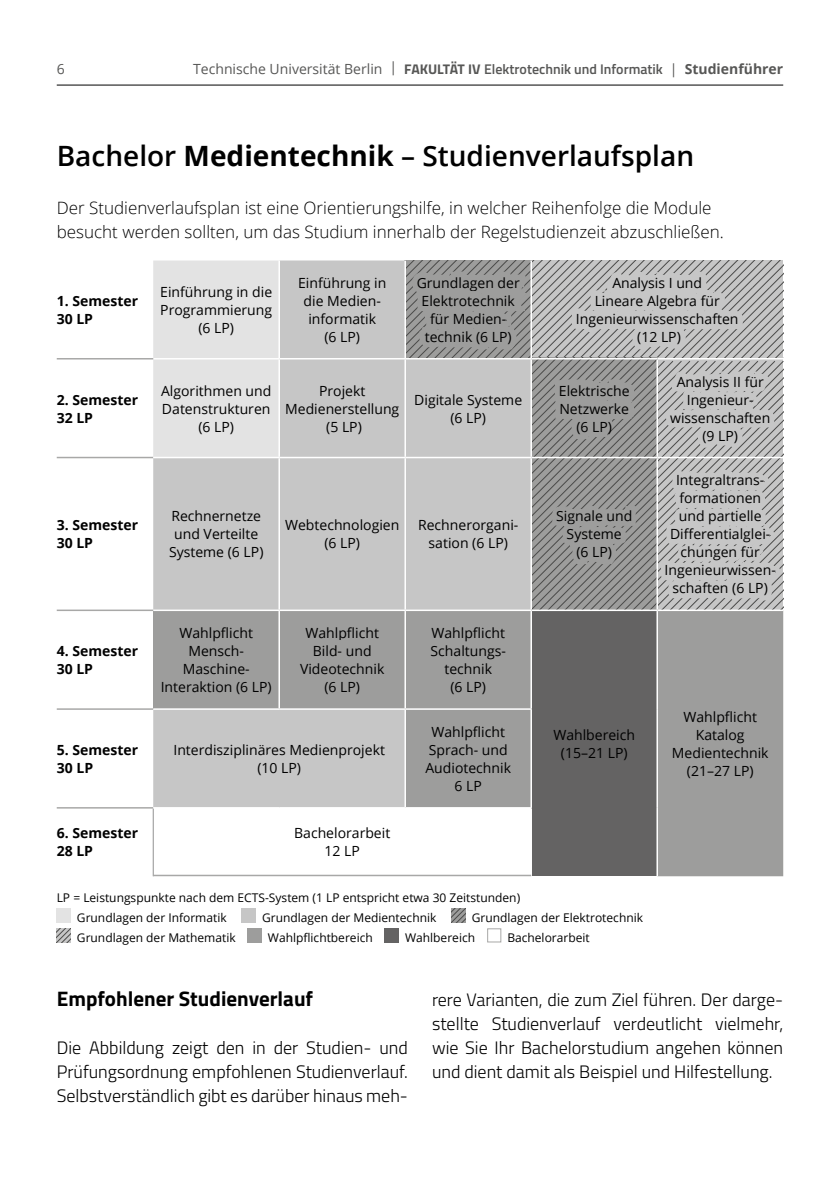
<style>
.page{position:relative;width:840px;height:1191px;background:#fff}
.page>*{position:absolute;margin:0;border:0;box-sizing:border-box;transform-origin:0 0}
.t1{font:600 28px "Open Sans";color:#000}
.t2{font:700 21px "Titillium Web";color:#000}
.t3{font:300 18px/24px "Titillium Web";color:#000;text-align:justify}
.t4{font:300 17px/24px "Open Sans";color:#000}
.t5{font:14px/18px "Open Sans";color:#000;text-align:center}
.t6{font:700 14px/18px "Open Sans";color:#000}
.t7{font:14px "Open Sans";color:#575756}
.t8{font:12px/20px "Open Sans";color:#000}
.s1{font-family:"Titillium Web";font-weight:700}
.s2{font-family:"Titillium Web";font-weight:600}
.s3{font-weight:700}
</style>
<div class="page">
<hr style="left:57px;top:85px;width:725px;height:1px;background:#000">
<hr style="left:57px;top:358px;width:96px;height:1px;background:#a8a8a7">
<hr style="left:57px;top:457px;width:96px;height:1px;background:#a8a8a7">
<hr style="left:57px;top:609px;width:96px;height:2px;background:#a8a8a7">
<hr style="left:57px;top:708px;width:96px;height:2px;background:#a8a8a7">
<hr style="left:57px;top:807px;width:96px;height:1px;background:#a8a8a7">
<div style="left:57px;top:908px;width:14px;height:14px;background:#e3e3e3"></div>
<svg style="left:153px;top:260px;width:629px;height:683px"></svg>
<svg style="left:57px;top:928px;width:14px;height:14px"></svg>
<div style="left:247px;top:928px;width:15px;height:14px;background:#9d9d9c"></div>
<div style="left:384px;top:928px;width:15px;height:14px;background:#646363"></div>
<div style="left:487px;top:928px;width:14px;height:14px;border:1px solid #a8a8a7"></div>
<hr style="left:153px;top:874px;width:378px;height:2px;background:#a8a8a7">
<p class="t7" style="left:57px;top:59px;width:10px">6</p>
<p class="t7" style="left:193px;top:59px;width:591px">Technische Universität Berlin | <span class="s1">FAKULTÄT IV</span> <span class="s2">Elektrotechnik und Informatik</span> | <span class="s3">Studienführer</span></p>
<h1 class="t1" style="left:57px;top:136px;width:638px">Bachelor <span class="s3">Medientechnik</span> – Studienverlaufsplan</h1>
<p class="t4" style="left:57px;top:195px;width:668px">Der Studienverlaufsplan ist eine Orientierungshilfe, in welcher Reihenfolge die Module besucht werden sollten, um das Studium innerhalb der Regelstudienzeit abzuschließen.</p>
<p class="t6" style="left:57px;top:291px;width:83px">1. Semester<br>30 LP</p>
<p class="t5" style="left:160px;top:282px;width:113px">Einführung in die<br>Programmierung (6 LP)</p>
<p class="t5" style="left:298px;top:273px;width:90px">Einführung in die Medien&shy;informatik<br>(6 LP)</p>
<p class="t5" style="left:416px;top:273px;width:104px">Grundlagen der<br>Elektrotechnik für Medien&shy;technik (6 LP)</p>
<p class="t5" style="left:575px;top:273px;width:164px">Analysis I und<br>Lineare Algebra für<br>Ingenieurwissenschaften (12 LP)</p>
<p class="t6" style="left:57px;top:390px;width:83px">2. Semester<br>32 LP</p>
<p class="t5" style="left:161px;top:381px;width:112px">Algorithmen und<br>Datenstrukturen (6 LP)</p>
<p class="t5" style="left:285px;top:381px;width:116px">Projekt<br>Medienerstellung (5 LP)</p>
<p class="t5" style="left:414px;top:390px;width:109px">Digitale Systeme (6 LP)</p>
<p class="t5" style="left:558px;top:381px;width:72px">Elektrische<br>Netzwerke (6 LP)</p>
<p class="t5" style="left:669px;top:372px;width:102px">Analysis II für<br>Ingenieur&shy;wissenschaften (9 LP)</p>
<p class="t6" style="left:57px;top:516px;width:83px">3. Semester<br>30 LP</p>
<p class="t5" style="left:169px;top:507px;width:96px">Rechnernetze und Verteilte<br>Systeme (6 LP)</p>
<p class="t5" style="left:285px;top:516px;width:116px">Webtechnologien (6 LP)</p>
<p class="t5" style="left:418px;top:516px;width:102px">Rechnerorgani&shy;sation (6 LP)</p>
<p class="t5" style="left:556px;top:507px;width:78px">Signale und<br>Systeme<br>(6 LP)</p>
<p class="t6" style="left:57px;top:641px;width:83px">4. Semester<br>30 LP</p>
<p class="t5" style="left:161px;top:623px;width:112px">Wahlpflicht<br>Mensch--<br>Maschine--<br>Interaktion (6 LP)</p>
<p class="t5" style="left:300px;top:623px;width:86px">Wahlpflicht<br>Bild- und<br>Videotechnik (6 LP)</p>
<p class="t5" style="left:430px;top:623px;width:77px">Wahlpflicht<br>Schaltungs&shy;technik<br>(6 LP)</p>
<p class="t6" style="left:57px;top:740px;width:83px">5. Semester<br>30 LP</p>
<p class="t5" style="left:173px;top:740px;width:213px">Interdisziplinäres Medienprojekt (10 LP)</p>
<p class="t5" style="left:425px;top:722px;width:87px">Wahlpflicht<br>Sprach- und<br>Audiotechnik<br>6 LP</p>
<p class="t5" style="left:553px;top:725px;width:83px">Wahlbereich (15–21 LP)</p>
<p class="t6" style="left:57px;top:824px;width:83px">6. Semester<br>28 LP</p>
<p class="t5" style="left:294px;top:824px;width:98px">Bachelorarbeit<br>12 LP</p>
<p class="t8" style="left:77px;top:887px;width:444px;text-indent:-20px">LP = Leistungspunkte nach dem ECTS-System (1 LP entspricht etwa 30 Zeitstunden)<br>Grundlagen der Informatik</p>
<p class="t8" style="left:262px;top:907px;width:176px">Grundlagen der Medientechnik</p>
<p class="t8" style="left:471px;top:907px;width:173px">Grundlagen der Elektrotechnik</p>
<p class="t8" style="left:77px;top:927px;width:160px">Grundlagen der Mathematik</p>
<p class="t8" style="left:268px;top:927px;width:106px">Wahlpflichtbereich</p>
<p class="t8" style="left:405px;top:927px;width:72px">Wahlbereich</p>
<p class="t8" style="left:507px;top:927px;width:84px">Bachelorarbeit</p>
<p class="t5" style="left:664px;top:471px;width:113px">Integraltrans&shy;formationen<br>und partielle<br>Differentialglei&shy;chungen für<br>Ingenieurwissen&shy;schaften (6 LP)</p>
<p class="t5" style="left:671px;top:707px;width:98px">Wahlpflicht<br>Katalog<br>Medientechnik (21–27 LP)</p>
<h2 class="t2" style="left:57px;top:982px;width:258px">Empfohlener Studienverlauf</h2>
<p class="t3" style="left:57px;top:1035px;width:352px">Die Abbildung zeigt den in der Studien- und Prüfungsordnung empfohlenen Studienverlauf.<br>Selbstverständlich gibt es darüber hinaus meh-</p>
<p class="t3" style="left:432px;top:987px;width:352px">rere Varianten, die zum Ziel führen. Der darge&shy;stellte Studienverlauf verdeutlicht vielmehr, wie Sie Ihr Bachelorstudium angehen können und dient damit als Beispiel und Hilfestellung.</p>
</div>
